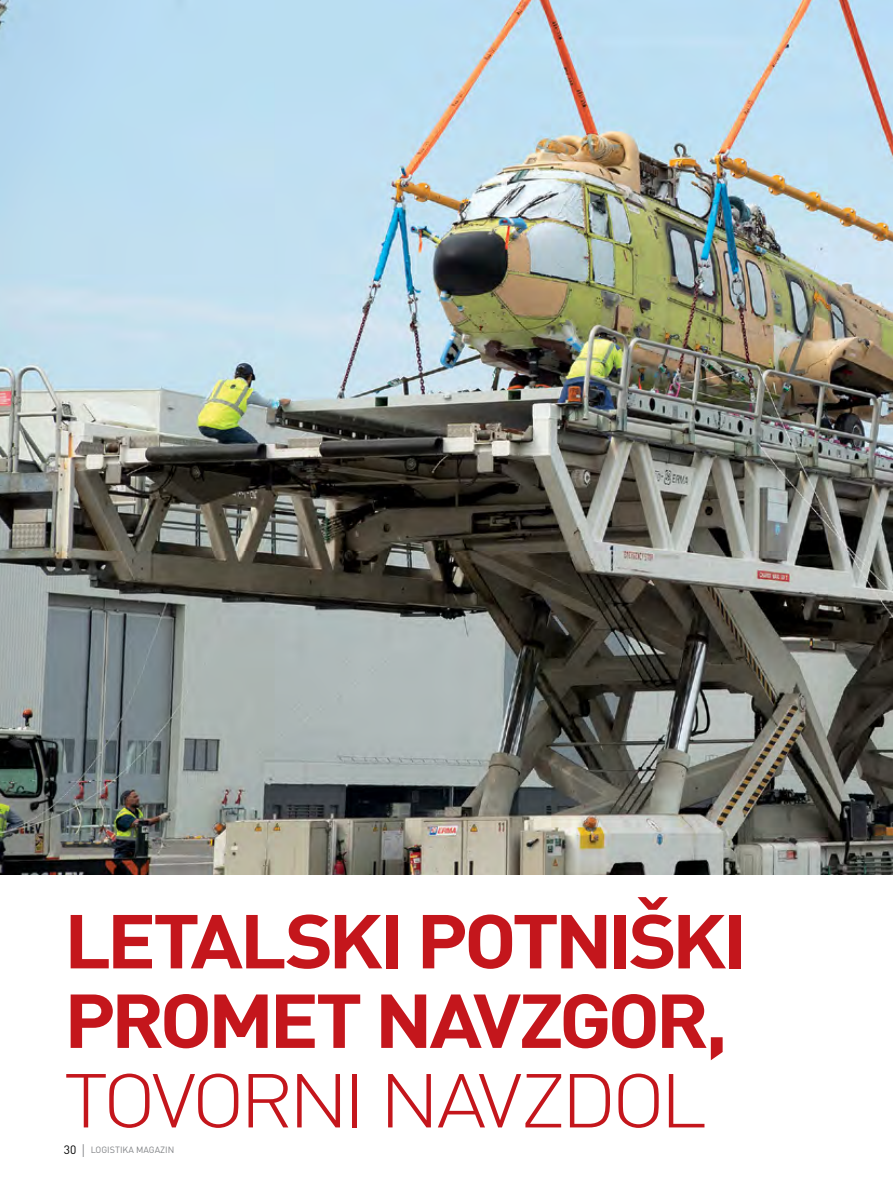
<style>
.page{position:relative;width:893px;height:1191px;background:#fff}
.page>*{position:absolute;margin:0;border:0;box-sizing:border-box;transform-origin:0 0}
.t1{font:700 75px/79.5px "DIN";letter-spacing:-.06em;color:#c4161c;scale:1.1 1}
.t2{font:300 75px "DIN";letter-spacing:-.065em;color:#c4161c;scale:1.1 1}
.t3{font:9px "DIN";color:#808285}
.s1{font-size:12px;color:#000}
.s2{font-family:"Conduit ITCW02";font-weight:300;font-size:20.4px}
</style>
<div class="page">
<img style="left:0;top:0;width:893px;height:874px">
<p class="t1" style="left:64px;top:898px;width:623px">LETALSKI POTNIŠK I<br>PROMET NAVZGOR,</p>
<p class="t2" style="left:64px;top:1054px;width:586px">TOVORNI NAVZDOL</p>
<p class="t3" style="left:64px;top:1144px;width:112px"><span class="s1">30</span> <span class="s2">l</span> LOGISTIKA MAGAZIN</p>
</div>
